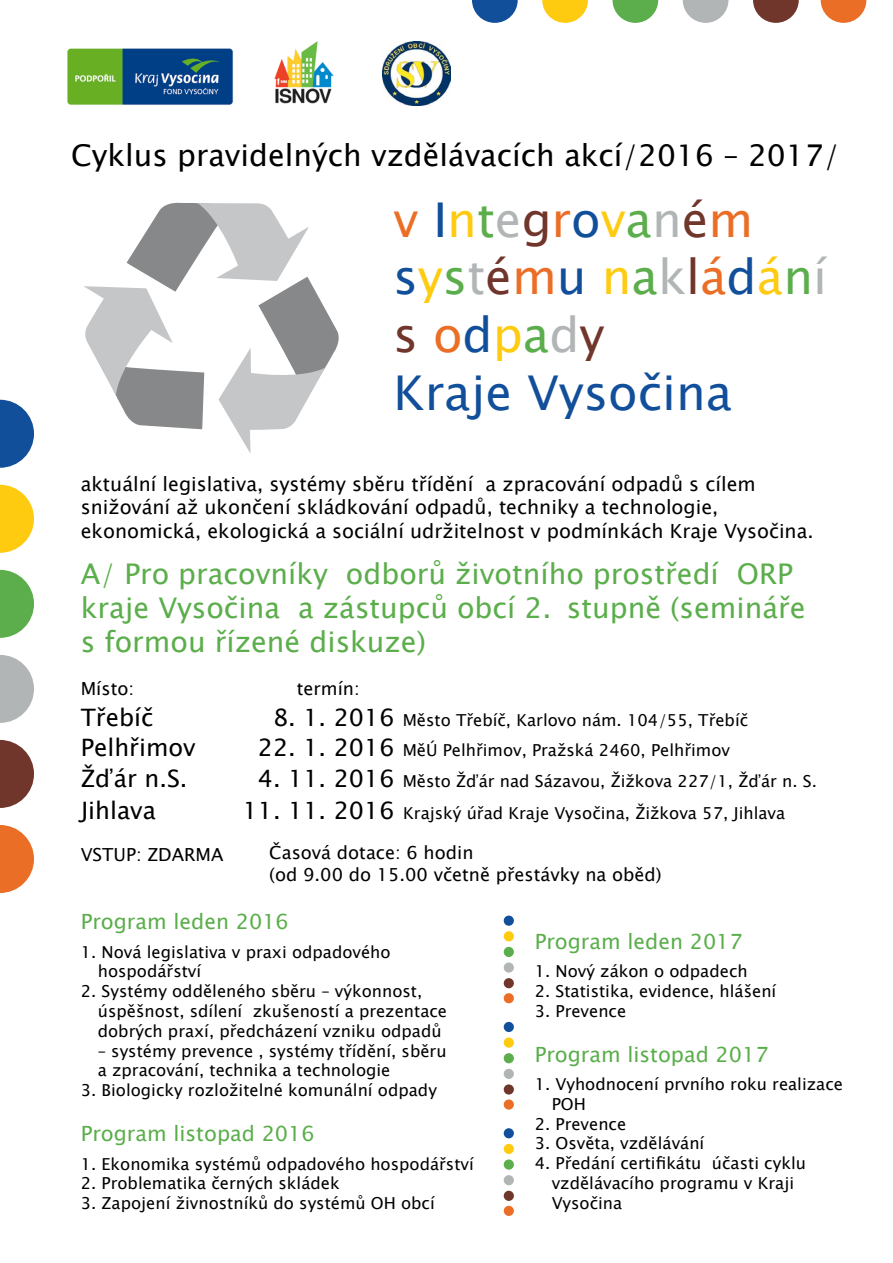
<style>
.page{position:relative;width:893px;height:1263px;background:#fff}
.page>*{position:absolute;margin:0;border:0;box-sizing:border-box;transform-origin:0 0}
.t1{font:48px/57.6px "Lucida Sans Unicode";color:#124f9b}
.t2{font:30px "Lucida Sans Unicode";color:#000}
.t3{font:28.5px/34.2px "Lucida Sans Unicode";color:#5bae4b}
.t4{font:24px "Lucida Sans Unicode";color:#000}
.t5{font:21px "Lucida Sans Unicode";color:#5bae4b}
.t6{font:19.5px/23.4px "Lucida Sans Unicode";color:#000}
.t7{font:18px/21.6px "Lucida Sans Unicode";color:#000}
.t8{font:16.5px/19.8px "Lucida Sans Unicode";color:#000}
.s1{color:#eb6e27}
.s2{color:#fecb10}
.s3{color:#5bae4b}
.s4{color:#b2b5b6}
.s5{color:#70352b}
.s6{font-size:24px}
</style>
<div class="page">
<svg style="left:0;top:400px;width:34px;height:68px"></svg>
<svg style="left:0;top:485px;width:34px;height:68px"></svg>
<svg style="left:0;top:570px;width:34px;height:68px"></svg>
<svg style="left:0;top:655px;width:34px;height:68px"></svg>
<svg style="left:0;top:740px;width:34px;height:68px"></svg>
<svg style="left:0;top:825px;width:34px;height:68px"></svg>
<svg style="left:84px;top:203px;width:255px;height:251px"></svg>
<div style="left:504px;top:915px;width:10px;height:11px;background:#124f9b;border-radius:50%"></div>
<div style="left:504px;top:931px;width:10px;height:10px;background:#fecb10;border-radius:50%"></div>
<div style="left:504px;top:947px;width:10px;height:10px;background:#5bae4b;border-radius:50%"></div>
<div style="left:504px;top:962px;width:10px;height:11px;background:#b2b5b6;border-radius:50%"></div>
<div style="left:504px;top:978px;width:10px;height:10px;background:#70352b;border-radius:50%"></div>
<div style="left:504px;top:993px;width:10px;height:10px;background:#eb6e27;border-radius:50%"></div>
<svg style="left:472px;top:0;width:46px;height:23px"></svg>
<svg style="left:542px;top:0;width:46px;height:23px"></svg>
<svg style="left:612px;top:0;width:46px;height:23px"></svg>
<svg style="left:683px;top:0;width:45px;height:23px"></svg>
<svg style="left:753px;top:0;width:46px;height:23px"></svg>
<svg style="left:821px;top:0;width:45px;height:23px"></svg>
<div style="left:504px;top:1022px;width:10px;height:10px;background:#124f9b;border-radius:50%"></div>
<div style="left:504px;top:1037px;width:10px;height:11px;background:#fecb10;border-radius:50%"></div>
<div style="left:504px;top:1053px;width:10px;height:10px;background:#5bae4b;border-radius:50%"></div>
<div style="left:504px;top:1069px;width:10px;height:10px;background:#b2b5b6;border-radius:50%"></div>
<div style="left:504px;top:1084px;width:10px;height:10px;background:#70352b;border-radius:50%"></div>
<div style="left:504px;top:1099px;width:10px;height:11px;background:#eb6e27;border-radius:50%"></div>
<div style="left:504px;top:1128px;width:10px;height:10px;background:#124f9b;border-radius:50%"></div>
<div style="left:504px;top:1144px;width:10px;height:10px;background:#fecb10;border-radius:50%"></div>
<div style="left:504px;top:1159px;width:10px;height:11px;background:#5bae4b;border-radius:50%"></div>
<div style="left:504px;top:1175px;width:10px;height:10px;background:#b2b5b6;border-radius:50%"></div>
<div style="left:504px;top:1191px;width:10px;height:10px;background:#70352b;border-radius:50%"></div>
<div style="left:504px;top:1206px;width:10px;height:10px;background:#eb6e27;border-radius:50%"></div>
<img style="left:67px;top:48px;width:166px;height:57px">
<img style="left:274px;top:41px;width:60px;height:63px">
<img style="left:382px;top:41px;width:68px;height:64px">
<h2 class="t2" style="left:71px;top:132px;width:770px">Cyklus pravidelných vzdělávacích akcí/2016 – 2017/</h2>
<h1 class="t1" style="left:393px;top:191px;width:435px"><span class="s1">v</span> I<span class="s2">n</span><span class="s3">t</span><span class="s4">e</span><span class="s5">g</span><span class="s1">r</span>o<span class="s2">v</span><span class="s3">a</span><span class="s4">n</span><span class="s5">é</span><span class="s1">m </span>s<span class="s2">y</span><span class="s3">s</span><span class="s4">t</span><span class="s5">é</span><span class="s1">m</span>u <span class="s2">n</span><span class="s3">a</span><span class="s4">k</span><span class="s5">l</span><span class="s1">á</span>d<span class="s2">á</span><span class="s3">n</span><span class="s4">í </span><span class="s5">s</span> <span class="s1">o</span>d<span class="s2">p</span><span class="s3">a</span><span class="s4">d</span><span class="s5">y<br></span>Kraje Vysočina</h1>
<p class="t6" style="left:81px;top:472px;width:734px">aktuální legislativa, systémy sběru třídění a zpracování odpadů s cílem snižování až ukončení skládkování odpadů, techniky a technologie, ekonomická, ekologická a sociální udržitelnost v podmínkách Kraje Vysočina.</p>
<h3 class="t3" style="left:81px;top:556px;width:726px">A/ Pro pracovníky odborů životního prostředí ORP kraje Vysočina a zástupců obcí 2. stupně (semináře s formou řízené diskuze)</h3>
<p class="t7" style="left:81px;top:678px;width:55px">Místo:</p>
<p class="t7" style="left:297px;top:678px;width:64px">termín:</p>
<h3 class="t4" style="left:81px;top:698px;width:74px">Třebíč</h3>
<p class="t8" style="left:273px;top:710px;width:477px"><span class="s6">8. 1. 2016</span> Město Třebíč, Karlovo nám. 104/55, Třebíč</p>
<h3 class="t4" style="left:81px;top:729px;width:116px">Pelhřimov</h3>
<p class="t8" style="left:258px;top:741px;width:474px"><span class="s6">22. 1. 2016</span> MěÚ Pelhřimov, Pražská 2460, Pelhřimov</p>
<h3 class="t4" style="left:81px;top:760px;width:108px">Žďár n.S.</h3>
<p class="t8" style="left:258px;top:771px;width:560px"><span class="s6">4. 11. 2016</span> Město Žďár nad Sázavou, Žižkova 227/1, Žďár n. S.</p>
<h3 class="t4" style="left:81px;top:792px;width:77px">Jihlava</h3>
<p class="t8" style="left:243px;top:804px;width:544px"><span class="s6">11. 11. 2016</span> Krajský úřad Kraje Vysočina, Žižkova 57, Jihlava</p>
<p class="t7" style="left:81px;top:844px;width:144px">VSTUP: ZDARMA</p>
<p class="t7" style="left:269px;top:842px;width:394px">Časová dotace: 6 hodin<br>(od 9.00 do 15.00 včetně přestávky na oběd)</p>
<p class="t5" style="left:81px;top:905px;width:210px">Program leden 2016</p>
<p class="t8" style="left:98px;top:942px;width:294px;text-indent:-17px">1. Nová legislativa v praxi odpadového hospodářství</p>
<p class="t8" style="left:98px;top:981px;width:351px;text-indent:-17px">2. Systémy odděleného sběru – výkonnost, úspěšnost, sdílení zkušeností a prezentace dobrých praxí, předcházení vzniku odpadů</p>
<p class="t8" style="left:98px;top:1041px;width:350px">– systémy prevence , systémy třídění, sběru a zpracování, technika a technologie</p>
<p class="t8" style="left:81px;top:1080px;width:358px">3. Biologicky rozložitelné komunální odpady</p>
<p class="t5" style="left:81px;top:1117px;width:235px">Program listopad 2016</p>
<p class="t8" style="left:81px;top:1154px;width:395px">1. Ekonomika systémů odpadového hospodářství</p>
<p class="t8" style="left:81px;top:1174px;width:260px">2. Problematika černých skládek</p>
<p class="t8" style="left:81px;top:1193px;width:356px">3. Zapojení živnostníků do systémů OH obcí</p>
<p class="t5" style="left:535px;top:925px;width:210px">Program leden 2017</p>
<p class="t8" style="left:535px;top:961px;width:214px">1. Nový zákon o odpadech</p>
<p class="t8" style="left:535px;top:981px;width:243px">2. Statistika, evidence, hlášení</p>
<p class="t8" style="left:535px;top:1001px;width:93px">3. Prevence</p>
<p class="t5" style="left:535px;top:1038px;width:235px">Program listopad 2017</p>
<p class="t8" style="left:552px;top:1074px;width:293px;text-indent:-17px">1. Vyhodnocení prvního roku realizace<br>POH</p>
<p class="t8" style="left:535px;top:1114px;width:93px">2. Prevence</p>
<p class="t8" style="left:535px;top:1134px;width:171px">3. Osvěta, vzdělávání</p>
<p class="t8" style="left:552px;top:1153px;width:256px;text-indent:-17px">4. Předání certifikátu účasti cyklu vzdělávacího programu v Kraji<br>Vysočina</p>
</div>
